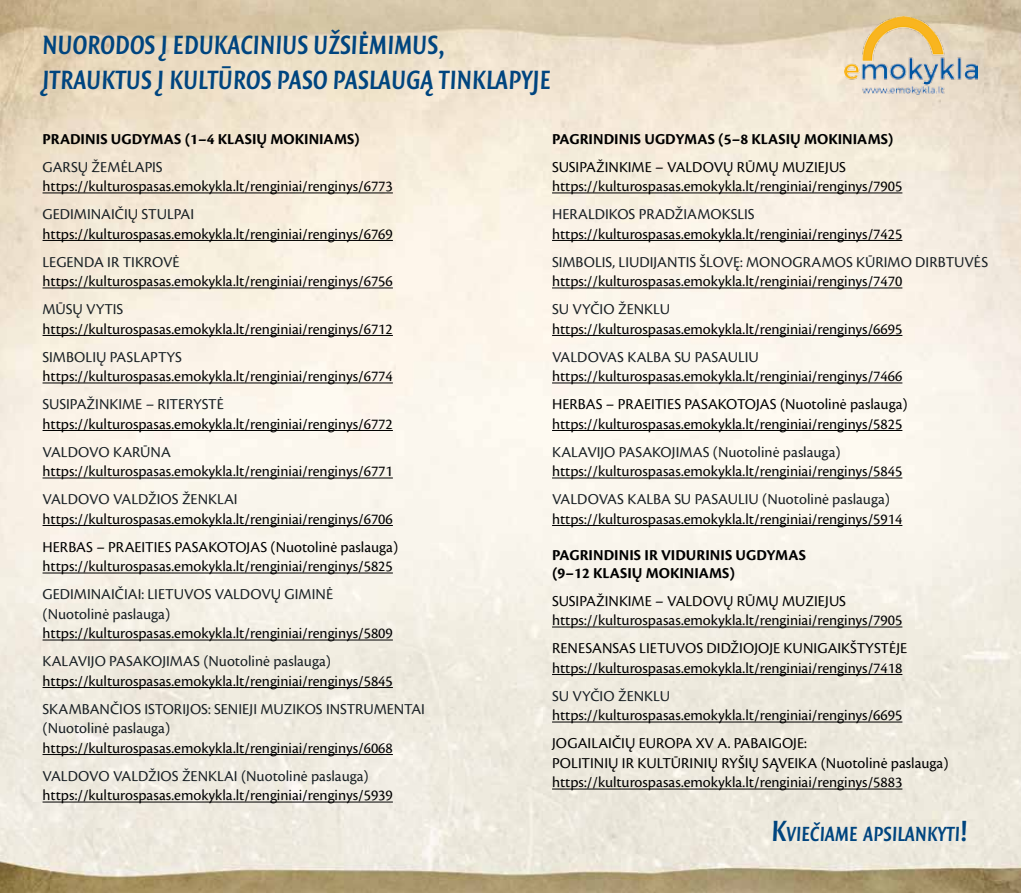
<style>
.page{position:relative;width:1021px;height:893px;background:#fff}
.page>*{position:absolute;margin:0;border:0;box-sizing:border-box;transform-origin:0 0}
.t1{font:italic 700 28.5px/34.2px "Quadraat Sans LTU Con";color:#00457f}
.t2{font:italic 700 22.05px "Quadraat Sans LTU Con";color:#00457f}
.t3{font:15.75px/19.5px "Cronos Pro";color:#000}
.t4{font:15.75px/19.5px "Cronos Pro";color:#192024}
.t5{font:700 15.75px/18px "Cronos Pro";letter-spacing:.005em;color:#000}
.s1{font-size:31.5px}
</style>
<div class="page">
<img style="left:0;top:0;width:1020px;height:893px">
<img style="left:844px;top:17px;width:133px;height:77px">
<hr style="left:43px;top:193px;width:350px;height:1px;background:#000">
<hr style="left:43px;top:240px;width:350px;height:1px;background:#000">
<hr style="left:43px;top:288px;width:350px;height:1px;background:#000">
<hr style="left:43px;top:335px;width:350px;height:1px;background:#000">
<hr style="left:43px;top:383px;width:350px;height:1px;background:#000">
<hr style="left:43px;top:430px;width:350px;height:1px;background:#000">
<hr style="left:43px;top:478px;width:350px;height:1px;background:#000">
<hr style="left:43px;top:525px;width:350px;height:1px;background:#000">
<hr style="left:43px;top:573px;width:350px;height:1px;background:#000">
<hr style="left:43px;top:640px;width:350px;height:1px;background:#000">
<hr style="left:43px;top:687px;width:350px;height:1px;background:#000">
<hr style="left:43px;top:754px;width:350px;height:1px;background:#000">
<hr style="left:43px;top:802px;width:350px;height:1px;background:#000">
<hr style="left:552px;top:193px;width:350px;height:1px;background:#000">
<hr style="left:552px;top:240px;width:350px;height:1px;background:#000">
<hr style="left:552px;top:288px;width:350px;height:1px;background:#000">
<hr style="left:552px;top:335px;width:350px;height:1px;background:#000">
<hr style="left:552px;top:383px;width:350px;height:1px;background:#000">
<hr style="left:552px;top:430px;width:350px;height:1px;background:#000">
<hr style="left:552px;top:478px;width:350px;height:1px;background:#000">
<hr style="left:552px;top:525px;width:350px;height:1px;background:#000">
<hr style="left:552px;top:627px;width:350px;height:1px;background:#000">
<hr style="left:552px;top:674px;width:350px;height:1px;background:#000">
<hr style="left:552px;top:722px;width:350px;height:1px;background:#000">
<hr style="left:552px;top:789px;width:350px;height:1px;background:#000">
<h1 class="t1" style="left:43px;top:29px;width:403px">NUORODOS Į EDUKACINIUS UŽSI ĖMIM US,<br>ĮTRAUKTUS Į KULTŪROS PASO PASLA</h1>
<h1 class="t1" style="left:391px;top:63px;width:158px">UGĄ TIN KLAPYJE</h1>
<p class="t5" style="left:43px;top:130px;width:319px">PRADINIS UGDYMAS (1–4 KLASIŲ MOKINIAMS)</p>
<p class="t4" style="left:43px;top:157px;width:122px">GARSŲ ŽEMĖLAPIS</p>
<p class="t3" style="left:43px;top:177px;width:352px">https://kulturospasas.emokykla.lt/renginiai/renginys/6773</p>
<p class="t4" style="left:43px;top:205px;width:153px">GEDIMINAIČIŲ STULPAI</p>
<p class="t3" style="left:43px;top:224px;width:352px">https://kulturospasas.emokykla.lt/renginiai/renginys/6769</p>
<p class="t4" style="left:43px;top:252px;width:138px">LEGENDA IR TIKROVĖ</p>
<p class="t3" style="left:43px;top:272px;width:352px">https://kulturospasas.emokykla.lt/renginiai/renginys/6756</p>
<p class="t4" style="left:43px;top:300px;width:82px">MŪSŲ VYTIS</p>
<p class="t3" style="left:43px;top:319px;width:352px">https://kulturospasas.emokykla.lt/renginiai/renginys/6712</p>
<p class="t4" style="left:43px;top:347px;width:141px">SIMBOLIŲ PASLAPTYS</p>
<p class="t3" style="left:43px;top:367px;width:352px">https://kulturospasas.emokykla.lt/renginiai/renginys/6774</p>
<p class="t4" style="left:43px;top:395px;width:183px">SUSIPAŽINKIME – RITERYSTĖ</p>
<p class="t3" style="left:43px;top:414px;width:352px">https://kulturospasas.emokykla.lt/renginiai/renginys/6772</p>
<p class="t4" style="left:43px;top:442px;width:130px">VALDOVO KARŪNA</p>
<p class="t3" style="left:43px;top:462px;width:352px">https://kulturospasas.emokykla.lt/renginiai/renginys/6771</p>
<p class="t4" style="left:43px;top:490px;width:197px">VALDOVO VALDŽIOS ŽENKLAI</p>
<p class="t3" style="left:43px;top:505px;width:357px;line-height:28px">https://kulturospasas.emokykla.lt/renginiai/renginys/6706<br>HERBAS – PRAEITIES PASAKOTOJAS (Nuotolinė paslauga)</p>
<p class="t3" style="left:43px;top:557px;width:352px">https://kulturospasas.emokykla.lt/renginiai/renginys/5825</p>
<p class="t4" style="left:43px;top:585px;width:292px">GEDIMINAIČIAI: LIETUVOS VALDOVŲ GIMINĖ (Nuotolinė paslauga)</p>
<p class="t3" style="left:43px;top:624px;width:352px">https://kulturospasas.emokykla.lt/renginiai/renginys/5809</p>
<p class="t4" style="left:43px;top:652px;width:290px">KALAVIJO PASAKOJIMAS (Nuotolinė paslauga)</p>
<p class="t3" style="left:43px;top:671px;width:352px">https://kulturospasas.emokykla.lt/renginiai/renginys/5845</p>
<p class="t4" style="left:43px;top:699px;width:384px">SKAMBANČIOS ISTORIJOS: SENIEJI MUZIKOS INSTRUMENTAI (Nuotolinė paslauga)</p>
<p class="t3" style="left:43px;top:738px;width:352px">https://kulturospasas.emokykla.lt/renginiai/renginys/6068</p>
<p class="t4" style="left:43px;top:766px;width:328px">VALDOVO VALDŽIOS ŽENKLAI (Nuotolinė paslauga)</p>
<p class="t3" style="left:43px;top:786px;width:352px">https://kulturospasas.emokykla.lt/renginiai/renginys/5939</p>
<p class="t5" style="left:552px;top:130px;width:343px">PAGRINDINIS UGDYMAS (5–8 KLASIŲ MOKINIAMS)</p>
<p class="t3" style="left:552px;top:157px;width:352px">SUSIPAŽINKIME – VALDOVŲ RŪMŲ MUZIEJUS https://kulturospasas.emokykla.lt/renginiai/renginys/7905</p>
<p class="t4" style="left:552px;top:205px;width:204px">HERALDIKOS PRADŽIAMOKSLIS</p>
<p class="t3" style="left:552px;top:224px;width:352px">https://kulturospasas.emokykla.lt/renginiai/renginys/7425</p>
<p class="t4" style="left:552px;top:252px;width:437px">SIMBOLIS, LIUDIJANTIS ŠLOVĘ: MONOGRAMOS KŪRIMO DIRBTUVĖS</p>
<p class="t3" style="left:552px;top:272px;width:352px">https://kulturospasas.emokykla.lt/renginiai/renginys/7470</p>
<p class="t4" style="left:552px;top:300px;width:120px">SU VYČIO ŽENKLU</p>
<p class="t3" style="left:552px;top:319px;width:352px">https://kulturospasas.emokykla.lt/renginiai/renginys/6695</p>
<p class="t4" style="left:552px;top:347px;width:208px">VALDOVAS KALBA SU PASAULIU</p>
<p class="t3" style="left:552px;top:362px;width:357px;line-height:28px">https://kulturospasas.emokykla.lt/renginiai/renginys/7466<br>HERBAS – PRAEITIES PASAKOTOJAS (Nuotolinė paslauga)</p>
<p class="t3" style="left:552px;top:414px;width:352px">https://kulturospasas.emokykla.lt/renginiai/renginys/5825</p>
<p class="t4" style="left:552px;top:442px;width:290px">KALAVIJO PASAKOJIMAS (Nuotolinė paslauga)</p>
<p class="t3" style="left:552px;top:462px;width:352px">https://kulturospasas.emokykla.lt/renginiai/renginys/5845</p>
<p class="t4" style="left:552px;top:490px;width:339px">VALDOVAS KALBA SU PASAULIU (Nuotolinė paslauga)</p>
<p class="t3" style="left:552px;top:509px;width:352px">https://kulturospasas.emokykla.lt/renginiai/renginys/5914</p>
<p class="t5" style="left:552px;top:546px;width:255px">PAGRINDINIS IR VIDURINIS UGDYMAS (9–12 KLASIŲ MOKINIAMS)</p>
<p class="t3" style="left:552px;top:591px;width:352px">SUSIPAŽINKIME – VALDOVŲ RŪMŲ MUZIEJUS https://kulturospasas.emokykla.lt/renginiai/renginys/7905</p>
<p class="t3" style="left:552px;top:639px;width:357px">RENESANSAS LIETUVOS DIDŽIOJOJE KUNIGAIKŠTYSTĖJE https://kulturospasas.emokykla.lt/renginiai/renginys/7418</p>
<p class="t4" style="left:552px;top:686px;width:120px">SU VYČIO ŽENKLU</p>
<p class="t3" style="left:552px;top:701px;width:352px;line-height:28px">https://kulturospasas.emokykla.lt/renginiai/renginys/6695<br>JOGAILAIČIŲ EUROPA XV A. PABAIGOJE:</p>
<p class="t3" style="left:552px;top:753px;width:398px">POLITINIŲ IR KULTŪRINIŲ RYŠIŲ SĄVEIKA (Nuotolinė paslauga) https://kulturospasas.emokykla.lt/renginiai/renginys/5883</p>
<h2 class="t2" style="left:771px;top:822px;width:197px"><span class="s1">K</span>VIEČIAME APSILANKYTI<span class="s1">!</span></h2>
</div>
